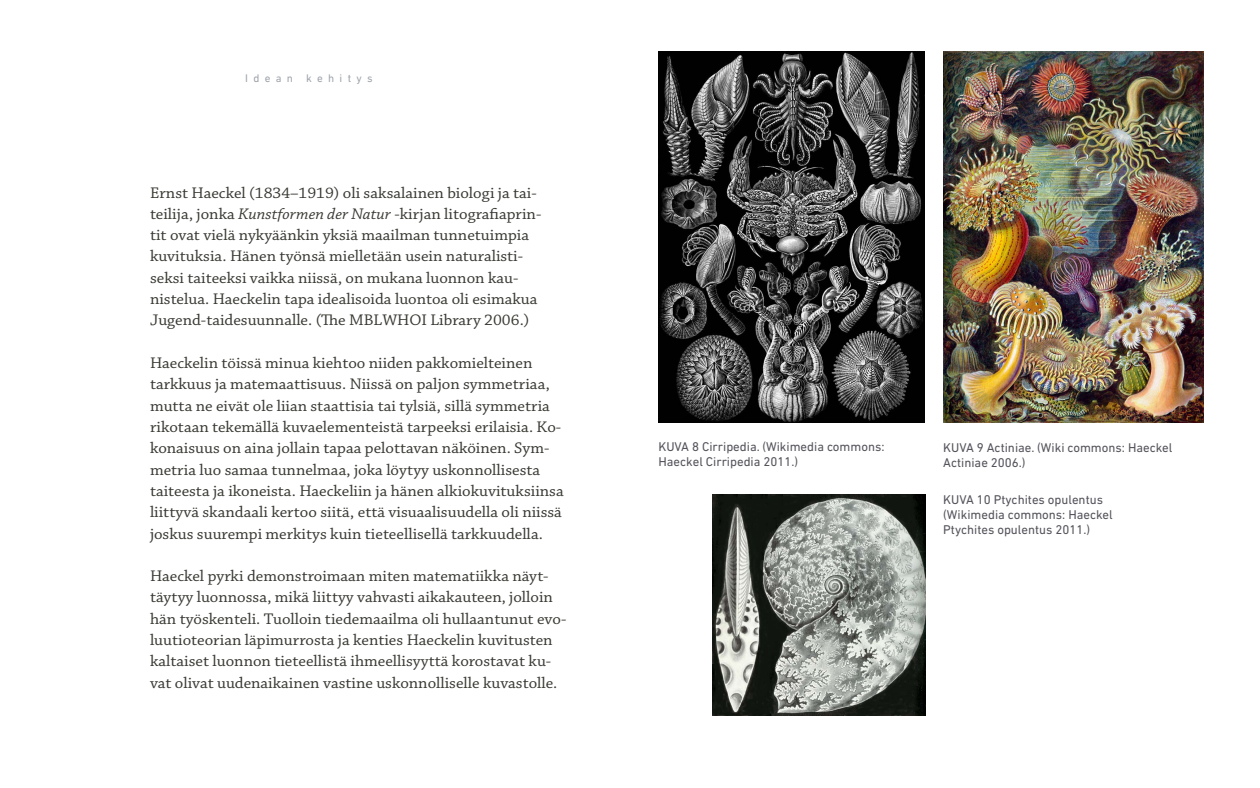
<style>
.page{position:relative;width:1260px;height:788px;background:#fff}
.page>*{position:absolute;margin:0;border:0;box-sizing:border-box;transform-origin:0 0}
.t1{font:16.2px/21.3px "Chaparral Pro";color:#393933;scale:1.04 1}
.t2{font:12.9px/15px "DIN Next LT Pro";color:#53535b}
.t3{font:11.25px "DIN Next LT Pro";letter-spacing:.47em;color:#9fa4ab}
.s1{font-style:italic}
</style>
<div class="page">
<img style="left:659px;top:52px;width:266px;height:370px">
<img style="left:943px;top:52px;width:260px;height:370px">
<img style="left:712px;top:494px;width:213px;height:221px">
<p class="t3" style="left:245px;top:72px;width:129px">Idean kehitys</p>
<p class="t1" style="left:150px;top:182px;width:378px">Ernst Haeckel (1834–1919) oli saksalainen biologi ja tai&shy;teilija, jonka <span class="s1">Kunstformen der Natur</span> -kirjan litografiaprin&shy;tit ovat vielä nykyäänkin yksiä maailman tunnetuimpia kuvituksia. Hänen työnsä mielletään usein naturalisti&shy;seksi taiteeksi vaikka niissä, on mukana luonnon kau&shy;nistelua. Haeckelin tapa idealisoida luontoa oli esimakua Jugend-taidesuunnalle. (The MBLWHOI Library 2006.)</p>
<p class="t1" style="left:150px;top:353px;width:399px">Haeckelin töissä minua kiehtoo niiden pakkomielteinen tarkkuus ja matemaattisuus. Niissä on paljon symmetriaa, mutta ne eivät ole liian staattisia tai tylsiä, sillä symmetria rikotaan tekemällä kuvaelementeistä tarpeeksi erilaisia. Ko&shy;konaisuus on aina jollain tapaa pelottavan näköinen. Sym&shy;metria luo samaa tunnelmaa, joka löytyy uskonnollisesta taiteesta ja ikoneista. Haeckeliin ja hänen alkiokuvituksiinsa liittyvä skandaali kertoo siitä, että visuaalisuudella oli niissä joskus suurempi merkitys kuin tieteellisellä tarkkuudella.</p>
<p class="t1" style="left:150px;top:566px;width:402px">Haeckel pyrki demonstroimaan miten matematiikka näyt&shy;täytyy luonnossa, mikä liittyy vahvasti aikakauteen, jolloin hän työskenteli. Tuolloin tiedemaailma oli hullaantunut evo&shy;luutioteorian läpimurrosta ja kenties Haeckelin kuvitusten kaltaiset luonnon tieteellistä ihmeellisyyttä korostavat ku&shy;vat olivat uudenaikainen vastine uskonnolliselle kuvastolle.</p>
<p class="t2" style="left:659px;top:439px;width:228px">KUVA 8 Cirripedia. (Wikimedia commons:<br>Haeckel Cirripedia 2011.)</p>
<p class="t2" style="left:943px;top:439px;width:231px">KUVA 9 Actiniae. (Wiki commons: Haeckel<br>Actiniae 2006.)</p>
<p class="t2" style="left:943px;top:492px;width:171px">KUVA 10 Ptychites opulentus (Wikimedia commons: Haeckel<br>Ptychites opulentus 2011.)</p>
</div>
